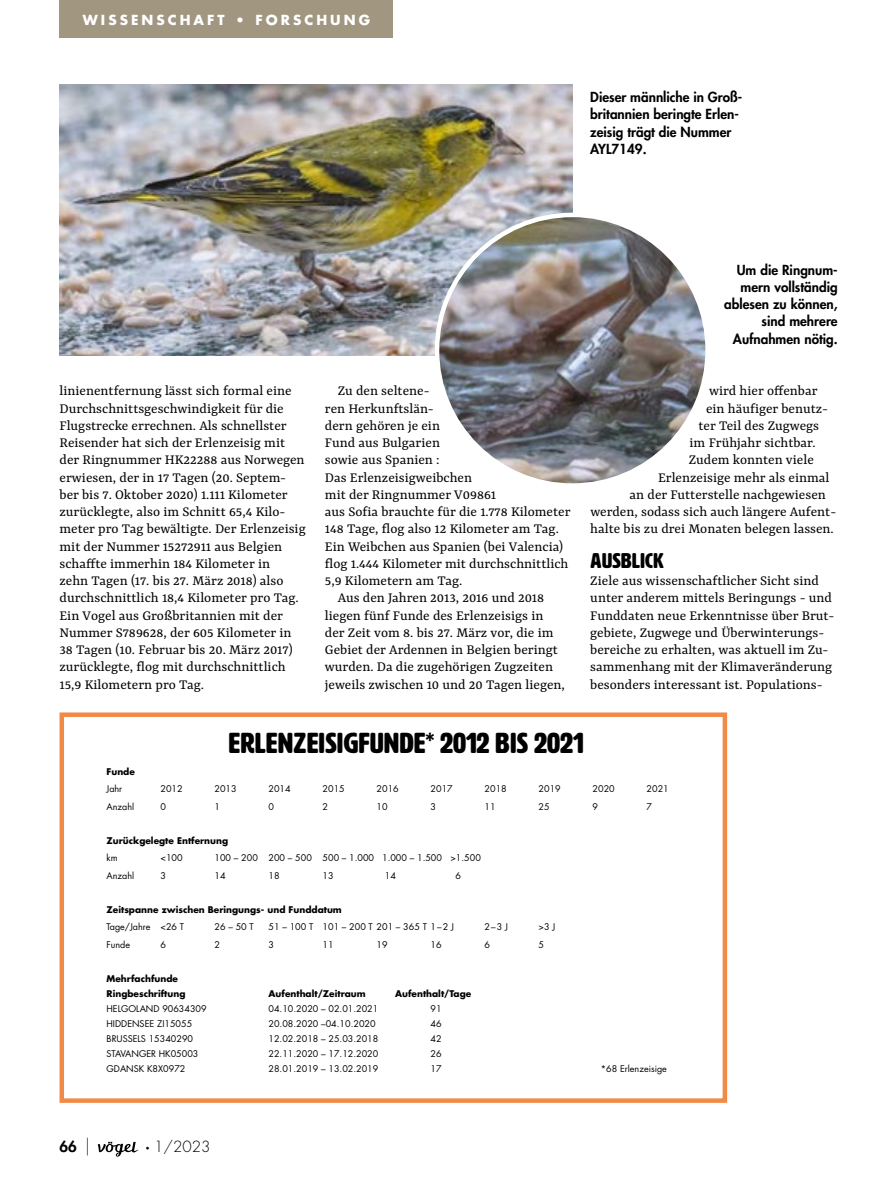
<style>
.page{position:relative;width:893px;height:1191px;background:#fff}
.page>*{position:absolute;margin:0;border:0;box-sizing:border-box;transform-origin:0 0}
.t1{font:28.5px "HWT Artz";letter-spacing:.02em;color:#000}
.t2{font:21px "HWT Artz";letter-spacing:.02em;color:#000}
.t3{font:15px/17.2px "Yrsa";color:#000}
.t4{font:300 15px "Futura Std";color:#000}
.t5{font:800 15px "Futura Std";color:#000}
.t6{font:800 13.5px/17.2px "Futura Std";color:#000;text-align:right}
.t7{font:700 13.5px "Futura Std";letter-spacing:.225em;color:#fff}
.t8{font:9px "Futura Std";color:#000}
.t9{font:700 9px/15px "Futura Std";color:#000}
.s1{font-weight:300;font-style:italic}
.s2{font-weight:800}
</style>
<div class="page">
<div style="left:60px;top:0;width:333px;height:37px;background:#a19680"></div>
<div style="left:60px;top:712px;width:667px;height:390px;border:4px solid #f18a47"></div>
<img style="left:60px;top:85px;width:512px;height:270px">
<img style="left:437px;top:215px;width:271px;height:270px;border-radius:135px">
<svg style="left:98px;top:1141px;width:40px;height:15px"></svg>
<p class="t7" style="left:83px;top:11px;width:289px">WISSENSCHAFT • FORSCHUNG</p>
<p class="t6" style="left:590px;top:88px;width:154px;text-align:left">Dieser männliche in Groß&shy;britannien beringte Erlen&shy;zeisig trägt die Nummer<br>AYL7149.</p>
<p class="t3" style="left:60px;top:383px;width:248px">linienentfernung lässt sich formal eine Durchschnittsgeschwindigkeit für die Flugstrecke errechnen. Als schnellster Reisender hat sich der Erlenzeisig mit der Ringnummer HK22288 aus Norwegen erwiesen, der in 17 Tagen (20. Septem&shy;ber bis 7. Oktober 2020) 1.111 Kilometer zurücklegte, also im Schnitt 65,4 Kilo&shy;meter pro Tag bewältigte. Der Erlenzeisig mit der Nummer 15272911 aus Belgien schaffte immerhin 184 Kilometer in<br>zehn Tagen (17. bis 27. März 2018) also durchschnittlich 18,4 Kilometer pro Tag.<br>Ein Vogel aus Großbritannien mit der Nummer S789628, der 605 Kilometer in 38 Tagen (10. Februar bis 20. März 2017) zurücklegte, flog mit durchschnittlich 15,9 Kilometern pro Tag.</p>
<p class="t3" style="left:338px;top:383px;width:93px">Zu den seltene-</p>
<p class="t3" style="left:325px;top:400px;width:110px">ren Herkunftslän-</p>
<p class="t3" style="left:325px;top:417px;width:117px">dern gehören je ein</p>
<p class="t3" style="left:325px;top:435px;width:117px">Fund aus Bulgarien</p>
<p class="t3" style="left:325px;top:452px;width:116px">sowie aus Spanien :</p>
<p class="t3" style="left:325px;top:469px;width:149px">Das Erlenzeisigweibchen</p>
<p class="t3" style="left:325px;top:486px;width:173px">mit der Ringnummer V09861</p>
<p class="t3" style="left:325px;top:504px;width:247px">aus Sofia brauchte für die 1.778 Kilometer</p>
<p class="t3" style="left:325px;top:521px;width:235px">148 Tage, flog also 12 Kilometer am Tag.</p>
<p class="t3" style="left:325px;top:538px;width:240px">Ein Weibchen aus Spanien (bei Valencia)</p>
<p class="t3" style="left:325px;top:555px;width:245px">flog 1.444 Kilometer mit durchschnittlich</p>
<p class="t3" style="left:325px;top:573px;width:139px">5,9 Kilometern am Tag.</p>
<p class="t3" style="left:338px;top:590px;width:208px">Aus den Jahren 2013, 2016 und 2018</p>
<p class="t3" style="left:325px;top:607px;width:220px">liegen fünf Funde des Erlenzeisigs in</p>
<p class="t3" style="left:325px;top:624px;width:230px">der Zeit vom 8. bis 27. März vor, die im</p>
<p class="t3" style="left:325px;top:642px;width:234px">Gebiet der Ardennen in Belgien beringt</p>
<p class="t3" style="left:325px;top:659px;width:230px">wurden. Da die zugehörigen Zugzeiten</p>
<p class="t3" style="left:325px;top:676px;width:241px">jeweils zwischen 10 und 20 Tagen liegen,</p>
<p class="t6" style="left:724px;top:261px;width:115px">Um die Ringnum&shy;mern vollständig ablesen zu können, sind mehrere<br>Aufnahmen nötig.</p>
<p class="t3" style="left:709px;top:383px;width:110px">wird hier offenbar</p>
<p class="t3" style="left:706px;top:400px;width:123px">ein häufiger benutz-</p>
<p class="t3" style="left:699px;top:417px;width:122px">ter Teil des Zugwegs</p>
<p class="t3" style="left:690px;top:435px;width:128px">im Frühjahr sichtbar.</p>
<p class="t3" style="left:689px;top:452px;width:126px">Zudem konnten viele</p>
<p class="t3" style="left:658px;top:469px;width:173px">Erlenzeisige mehr als einmal</p>
<p class="t3" style="left:630px;top:486px;width:198px">an der Futterstelle nachgewiesen</p>
<p class="t3" style="left:590px;top:504px;width:247px">werden, sodass sich auch längere Aufent-</p>
<p class="t3" style="left:590px;top:521px;width:245px">halte bis zu drei Monaten belegen lassen.</p>
<h2 class="t2" style="left:590px;top:549px;width:75px">AUSBLICK</h2>
<p class="t3" style="left:590px;top:573px;width:246px">Ziele aus wissenschaftlicher Sicht sind unter anderem mittels Beringungs - und Funddaten neue Erkenntnisse über Brut&shy;gebiete, Zugwege und Überwinterungs&shy;bereiche zu erhalten, was aktuell im Zu&shy;sammenhang mit der Klimaveränderung besonders interessant ist. Populations-</p>
<h1 class="t1" style="left:229px;top:727px;width:356px">ERLENZEISIGFUNDE* 2012 BIS 2021</h1>
<p class="t9" style="left:107px;top:764px;width:30px">Funde</p>
<p class="t8" style="left:107px;top:783px;width:17px">Jahr</p>
<p class="t8" style="left:161px;top:783px;width:24px">2012</p>
<p class="t8" style="left:215px;top:783px;width:24px">2013</p>
<p class="t8" style="left:269px;top:783px;width:24px">2014</p>
<p class="t8" style="left:323px;top:783px;width:24px">2015</p>
<p class="t8" style="left:377px;top:783px;width:24px">2016</p>
<p class="t8" style="left:431px;top:783px;width:24px">2017</p>
<p class="t8" style="left:485px;top:783px;width:24px">2018</p>
<p class="t8" style="left:539px;top:783px;width:24px">2019</p>
<p class="t8" style="left:593px;top:783px;width:24px">2020</p>
<p class="t8" style="left:647px;top:783px;width:24px">2021</p>
<p class="t8" style="left:107px;top:800px;width:29px">Anzahl</p>
<p class="t8" style="left:161px;top:800px;width:7px">0</p>
<p class="t8" style="left:215px;top:800px;width:7px">1</p>
<p class="t8" style="left:269px;top:800px;width:7px">0</p>
<p class="t8" style="left:323px;top:800px;width:7px">2</p>
<p class="t8" style="left:377px;top:800px;width:13px">10</p>
<p class="t8" style="left:431px;top:800px;width:7px">3</p>
<p class="t8" style="left:485px;top:800px;width:13px">11</p>
<p class="t8" style="left:539px;top:800px;width:13px">25</p>
<p class="t8" style="left:593px;top:800px;width:7px">9</p>
<p class="t8" style="left:647px;top:800px;width:7px">7</p>
<p class="t9" style="left:107px;top:833px;width:123px">Zurückgelegte Entfernung</p>
<p class="t8" style="left:107px;top:852px;width:13px">km</p>
<p class="t8" style="left:161px;top:852px;width:24px">&lt;100</p>
<p class="t8" style="left:215px;top:852px;width:268px">100 – 200 200 – 500 500 – 1.000 1.000 – 1.500 &gt;1.500</p>
<p class="t8" style="left:107px;top:869px;width:29px">Anzahl</p>
<p class="t8" style="left:161px;top:869px;width:7px">3</p>
<p class="t8" style="left:215px;top:869px;width:13px">14</p>
<p class="t8" style="left:269px;top:869px;width:13px">18</p>
<p class="t8" style="left:323px;top:869px;width:13px">13</p>
<p class="t8" style="left:385px;top:869px;width:13px">14</p>
<p class="t8" style="left:455px;top:869px;width:7px">6</p>
<p class="t9" style="left:107px;top:902px;width:237px">Zeitspanne zwischen Beringungs- und Funddatum</p>
<p class="t8" style="left:107px;top:921px;width:79px">Tage/Jahre &lt;26 T</p>
<p class="t8" style="left:215px;top:921px;width:41px">26 – 50 T</p>
<p class="t8" style="left:269px;top:921px;width:187px">51 – 100 T 101 – 200 T 201 – 365 T 1–2 J</p>
<p class="t8" style="left:485px;top:921px;width:25px">2–3 J</p>
<p class="t8" style="left:539px;top:921px;width:18px">&gt;3 J</p>
<p class="t8" style="left:107px;top:938px;width:25px">Funde</p>
<p class="t8" style="left:161px;top:938px;width:7px">6</p>
<p class="t8" style="left:215px;top:938px;width:7px">2</p>
<p class="t8" style="left:269px;top:938px;width:7px">3</p>
<p class="t8" style="left:323px;top:938px;width:13px">11</p>
<p class="t8" style="left:377px;top:938px;width:13px">19</p>
<p class="t8" style="left:431px;top:938px;width:13px">16</p>
<p class="t8" style="left:485px;top:938px;width:7px">6</p>
<p class="t8" style="left:539px;top:938px;width:7px">5</p>
<p class="t9" style="left:107px;top:971px;width:80px">Mehrfachfunde<br>Ringbeschriftung</p>
<p class="t9" style="left:269px;top:986px;width:99px">Aufenthalt/Zeitraum</p>
<p class="t9" style="left:395px;top:986px;width:78px">Aufenthalt/Tage</p>
<p class="t8" style="left:107px;top:1003px;width:102px">HELGOLAND 90634309</p>
<p class="t8" style="left:269px;top:1003px;width:111px">04.10.2020 – 02.01.2021</p>
<p class="t8" style="left:431px;top:1003px;width:13px">91</p>
<p class="t8" style="left:107px;top:1018px;width:87px">HIDDENSEE ZI15055</p>
<p class="t8" style="left:269px;top:1018px;width:109px">20.08.2020 –04.10.2020</p>
<p class="t8" style="left:431px;top:1018px;width:13px">46</p>
<p class="t8" style="left:107px;top:1033px;width:88px">BRUSSELS 15340290</p>
<p class="t8" style="left:269px;top:1033px;width:111px">12.02.2018 – 25.03.2018</p>
<p class="t8" style="left:431px;top:1033px;width:13px">42</p>
<p class="t8" style="left:107px;top:1048px;width:93px">STAVANGER HK05003</p>
<p class="t8" style="left:269px;top:1048px;width:111px">22.11.2020 – 17.12.2020</p>
<p class="t8" style="left:431px;top:1048px;width:13px">26</p>
<p class="t8" style="left:107px;top:1063px;width:80px">GDANSK K8X0972</p>
<p class="t8" style="left:269px;top:1063px;width:111px">28.01.2019 – 13.02.2019</p>
<p class="t8" style="left:431px;top:1063px;width:13px">17</p>
<p class="t8" style="left:601px;top:1063px;width:68px">*68 Erlenzeisige</p>
<p class="t5" style="left:60px;top:1137px;width:32px">66 <span class="s1">|</span></p>
<p class="t4" style="left:146px;top:1137px;width:66px"><span class="s2">∙</span> 1/2023</p>
</div>
